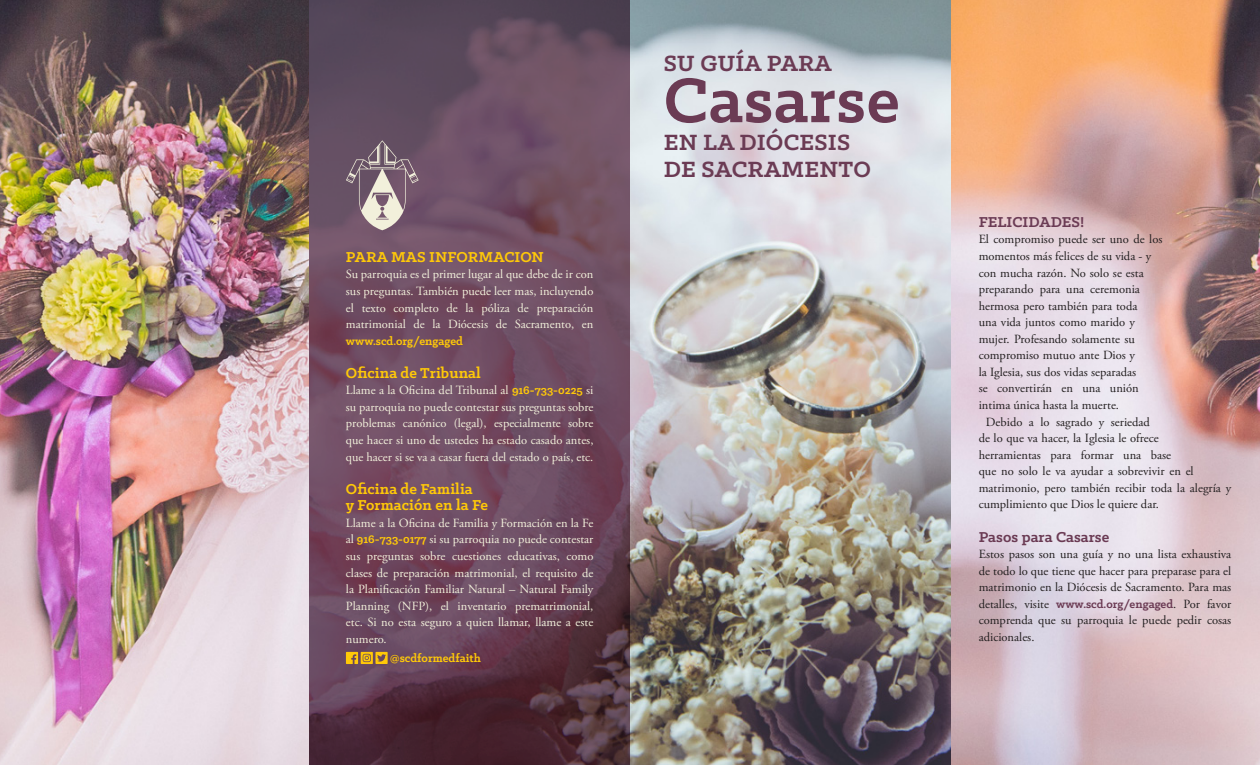
<style>
.page{position:relative;width:1260px;height:765px;background:#fff}
.page>*{position:absolute;margin:0;border:0;box-sizing:border-box;transform-origin:0 0}
.Body{font:700 71.25px "Klinic Slab";letter-spacing:.01em;color:#6b3b54}
.Body-2{font:700 25px/27.5px "Klinic Slab";letter-spacing:.01em;color:#6b3b54}
.Section{font:700 16.25px/16.5px "Klinic Slab";letter-spacing:.005em;color:#ffc908}
.Section-2{font:700 16.25px "Klinic Slab";letter-spacing:.005em;color:#6b3b54}
.Body-3{font:12.5px/16.5px "Adobe Garamond Pro";color:#231f20}
.Body-4{font:12.5px/16.5px "Adobe Garamond Pro";color:#f2f0db;text-align:justify}
.Body-5{font:700 12.5px "Klinic Slab";color:#ffc908}
.s1{font-family:"Klinic Slab";font-weight:700;color:#ffc908}
.s2{font-family:"Klinic Slab";font-weight:700;color:#6b3b54}
</style>
<div class="page">
<img style="left:0;top:0;width:1260px;height:765px">
<svg style="left:309px;top:0;width:321px;height:765px"></svg>
<svg style="left:346px;top:140px;width:73px;height:90px"></svg>
<svg style="left:346px;top:652px;width:42px;height:12px"></svg>
<p class="Section" style="left:346px;top:248px;width:199px">PARA MAS INFORMACION</p>
<p class="Body-4" style="left:346px;top:267px;width:249px">Su parroquia es el primer lugar al que debe de ir con sus preguntas. También puede leer mas, incluyendo el texto completo de la póliza de preparación matrimonial de la Diócesis de Sacramento, en <span class="s1">www.scd.org/engaged</span></p>
<p class="Section" style="left:346px;top:364px;width:136px">Oficina de Tribunal</p>
<p class="Body-4" style="left:346px;top:383px;width:249px">Llame a la Oficina del Tribunal al <span class="s1">916-733-0225</span> si su parroquia no puede contestar sus preguntas sobre problemas canónico (legal), especialmente sobre que hacer si uno de ustedes ha estado casado antes, que hacer si se va a casar fuera del estado o país, etc.</p>
<p class="Section" style="left:346px;top:480px;width:144px">Oficina de Familia<br>y Formación en la Fe</p>
<p class="Body-4" style="left:346px;top:515px;width:249px">Llame a la Oficina de Familia y Formación en la Fe al <span class="s1">916-733-0177</span> si su parroquia no puede contestar sus preguntas sobre cuestiones educativas, como clases de preparación matrimonial, el requisito de la Planificación Familiar Natural – Natural Family Planning (NFP), el inventario prematrimonial, etc. Si no esta seguro a quien llamar, llame a este numero.</p>
<p class="Body-5" style="left:390px;top:649px;width:92px">@scdformedfaith</p>
<p class="Body-2" style="left:664px;top:49px;width:169px">SU GUÍA PARA</p>
<p class="Body" style="left:664px;top:53px;width:237px">Casarse</p>
<p class="Body-2" style="left:664px;top:128px;width:209px">EN LA DIÓCESIS<br>DE SACRAMENTO</p>
<p class="Section-2" style="left:979px;top:211px;width:107px">FELICIDADES!</p>
<p class="Body-3" style="left:979px;top:232px;width:185px">El compromiso puede ser uno de los momentos más felices de su vida - y con mucha razón. No solo se esta preparando para una ceremonia hermosa pero también para toda<br>una vida juntos como marido y mujer. Profesando solamente su compromiso mutuo ante Dios y<br>la Iglesia, sus dos vidas separadas<br>se convertirán en una unión intima única hasta la muerte.</p>
<p class="Body-3" style="left:979px;top:414px;width:254px;text-indent:7px">Debido a lo sagrado y seriedad<br>de lo que va hacer, la Iglesia le ofrece<br>herramientas para formar una base<br>que no solo le va ayudar a sobrevivir en el matrimonio, pero también recibir toda la alegría y cumplimiento que Dios le quiere dar.</p>
<p class="Section-2" style="left:979px;top:526px;width:132px">Pasos para Casarse</p>
<p class="Body-3" style="left:979px;top:546px;width:254px;text-align:justify">Estos pasos son una guía y no una lista exhaustiva de todo lo que tiene que hacer para preparase para el matrimonio en la Diócesis de Sacramento. Para mas detalles, visite <span class="s2">www.scd.org/engaged</span>. Por favor comprenda que su parroquia le puede pedir cosas adicionales.</p>
</div>
